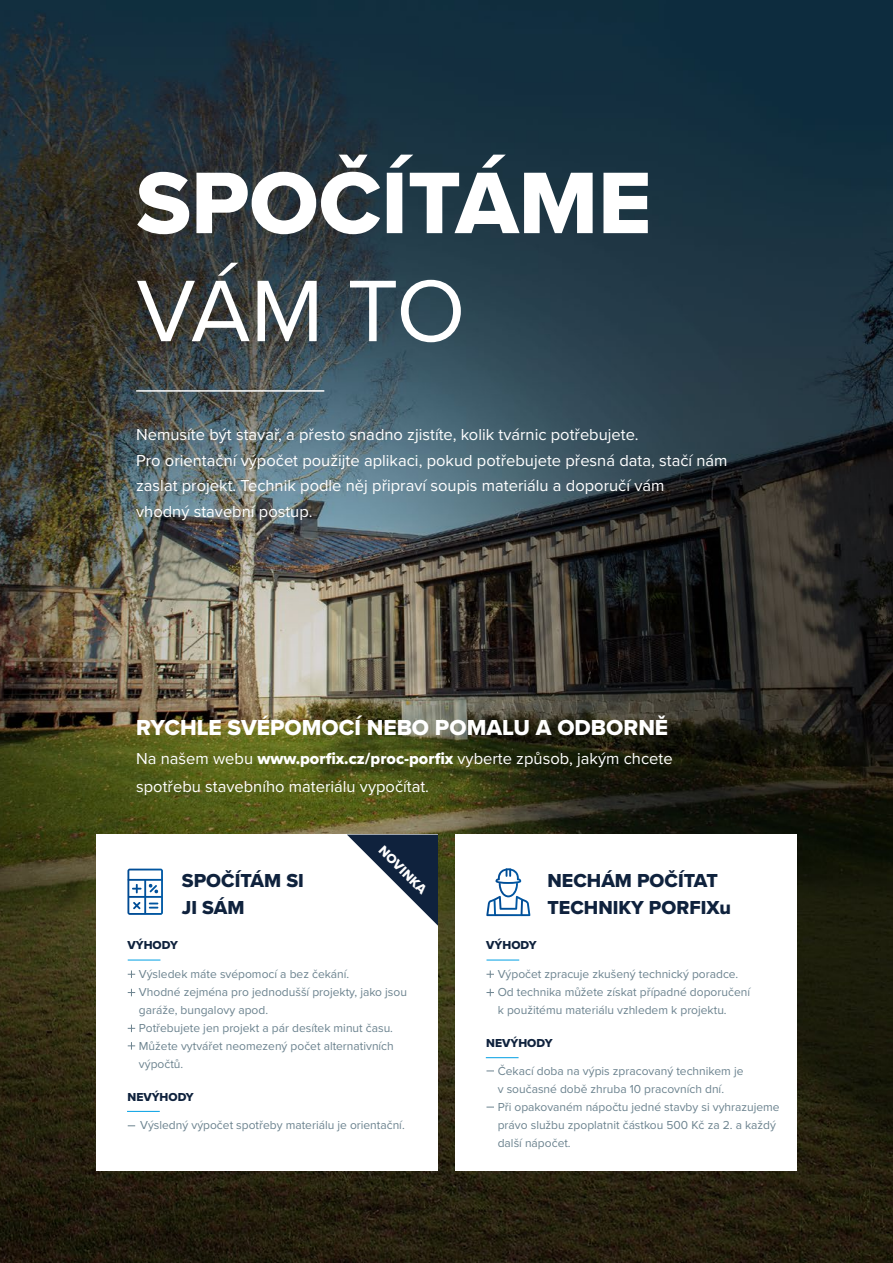
<style>
.page{position:relative;width:893px;height:1263px;background:#fff}
.page>*{position:absolute;margin:0;border:0;box-sizing:border-box;transform-origin:0 0}
.t1{font:90.6px "Proxima Nova Extrabld";color:#fff}
.t2{font:90.6px "Proxima Nova";color:#fff}
.t3{font:22.5px "Proxima Nova Extrabld";color:#fff}
.t4{font:19.5px/27px "Proxima Nova Extrabld";color:#0f223d}
.t5{font:16.5px/25.5px "Proxima Nova";color:#fff}
.t6{font:13.5px "Proxima Nova Extrabld";color:#fff}
.t7{font:12px/18px "Proxima Nova";color:#6c838f}
.t8{font:12px "Proxima Nova Extrabld";color:#0f223d}
.s1{font-family:"Proxima Nova Extrabld"}
</style>
<div class="page">
<img style="left:0;top:0;width:893px;height:1263px">
<hr style="left:136px;top:390px;width:188px;height:2px;background:#fff">
<div style="left:96px;top:834px;width:342px;height:337px;background:#fff"></div>
<div style="left:455px;top:834px;width:342px;height:337px;background:#fff"></div>
<svg style="left:127px;top:869px;width:36px;height:46px"></svg>
<svg style="left:128px;top:879px;width:35px;height:2px"></svg>
<hr style="left:128px;top:960px;width:32px;height:1px;background:#009fe3">
<hr style="left:486px;top:960px;width:33px;height:1px;background:#009fe3">
<hr style="left:127px;top:1111px;width:33px;height:1px;background:#009fe3">
<hr style="left:486px;top:1057px;width:33px;height:1px;background:#009fe3">
<svg style="left:128px;top:970px;width:7px;height:8px"></svg>
<svg style="left:486px;top:970px;width:8px;height:8px"></svg>
<svg style="left:128px;top:989px;width:7px;height:7px"></svg>
<svg style="left:486px;top:989px;width:8px;height:7px"></svg>
<svg style="left:128px;top:1024px;width:7px;height:8px"></svg>
<svg style="left:128px;top:1042px;width:7px;height:7px"></svg>
<svg style="left:347px;top:834px;width:91px;height:92px"></svg>
<svg style="left:486px;top:868px;width:44px;height:48px"></svg>
<h1 class="t1" style="left:136px;top:135px;width:517px">SPOČÍTÁME</h1>
<h1 class="t2" style="left:136px;top:243px;width:331px">VÁM TO</h1>
<p class="t5" style="left:136px;top:421px;width:593px">Nemusíte být stavař, a přesto snadno zjistíte, kolik tvárnic potřebujete.<br>Pro orientační výpočet použijte aplikaci, pokud potřebujete přesná data, stačí nám zaslat projekt. Technik podle něj připraví soupis materiálu a doporučí vám<br>vhodný stavební postup.</p>
<h2 class="t3" style="left:136px;top:711px;width:534px">RYCHLE SVÉPOMOCÍ NEBO POMALU A ODBORNĚ</h2>
<h3 class="t5" style="left:136px;top:743px;width:538px;line-height:28.5px">Na našem webu <span class="s1">www.porfix.cz/proc-porfix</span> vyberte způsob, jakým chcete spotřebu stavebního materiálu vypočítat.</h3>
<p class="t6" style="left:388px;top:841px;width:63px;rotate:45deg">NOVINKA</p>
<h3 class="t4" style="left:182px;top:866px;width:123px">SPOČÍTÁM SI<br>JI SÁM</h3>
<h3 class="t4" style="left:547px;top:866px;width:185px">NECHÁM POČÍTAT<br>TECHNIKY PORFIXu</h3>
<p class="t8" style="left:127px;top:936px;width:52px">VÝHODY</p>
<p class="t7" style="left:139px;top:964px;width:270px">Výsledek máte svépomocí a bez čekání.<br>Vhodné zejména pro jednodušší projekty, jako jsou garáže, bungalovy apod.<br>Potřebujete jen projekt a pár desítek minut času.<br>Můžete vytvářet neomezený počet alternativních výpočtů.</p>
<p class="t8" style="left:127px;top:1088px;width:68px">NEVÝHODY</p>
<p class="t7" style="left:140px;top:1116px;width:266px">Výsledný výpočet spotřeby materiálu je orientační.</p>
<p class="t8" style="left:486px;top:936px;width:52px">VÝHODY</p>
<p class="t7" style="left:498px;top:964px;width:254px">Výpočet zpracuje zkušený technický poradce.<br>Od technika můžete získat případné doporučení k použitému materiálu vzhledem k projektu.</p>
<p class="t8" style="left:486px;top:1034px;width:68px">NEVÝHODY</p>
<p class="t7" style="left:498px;top:1062px;width:283px">Čekací doba na výpis zpracovaný technikem je<br>v současné době zhruba 10 pracovních dní.<br>Při opakovaném nápočtu jedné stavby si vyhrazujeme právo službu zpoplatnit částkou 500 Kč za 2. a každý další nápočet.</p>
</div>
